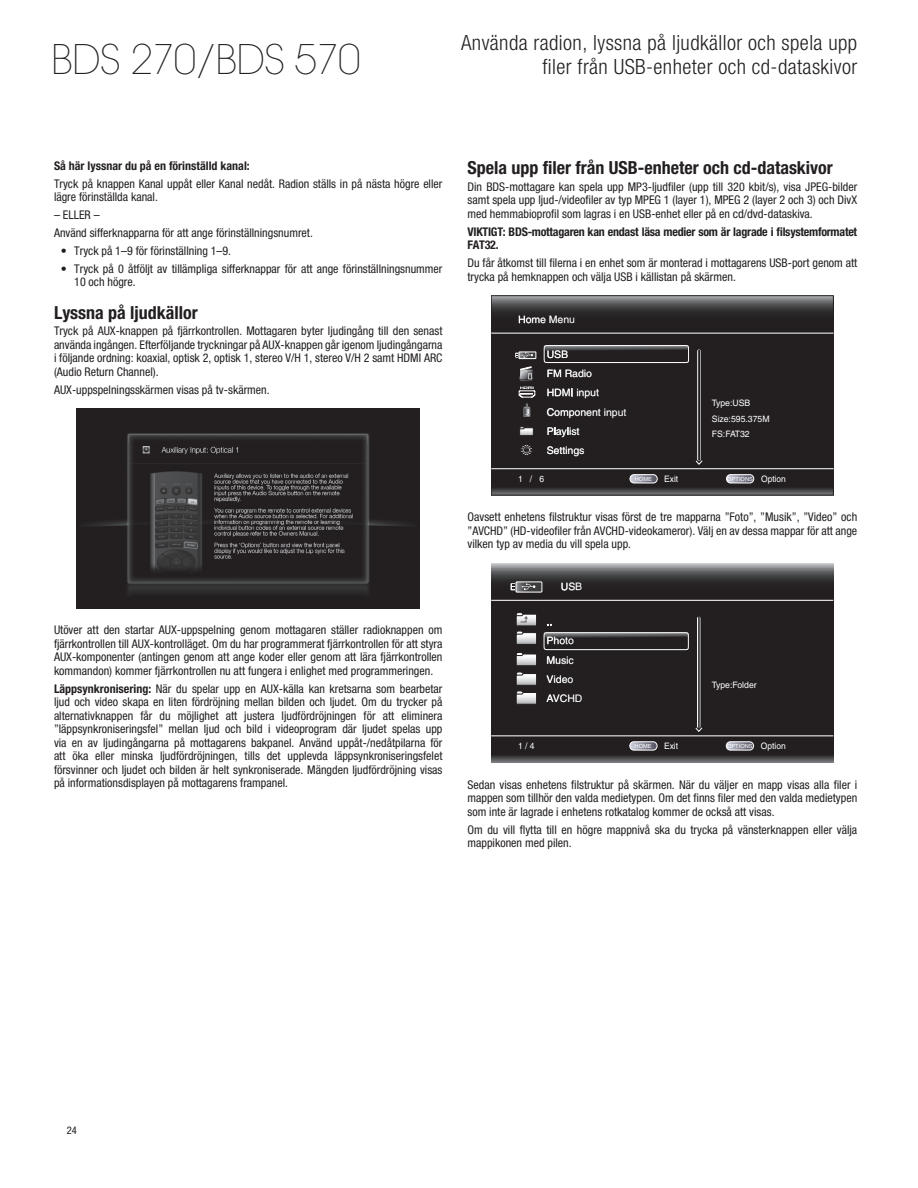
<style>
.page{position:relative;width:918px;height:1188px;background:#fff}
.page>*{position:absolute;margin:0;border:0;box-sizing:border-box;transform-origin:0 0}
.t1{font:200 40.5px "Avant Garde";letter-spacing:-.02em;color:#231f20}
.t2{font:300 condensed 21px/24px "Helvetica Neue";letter-spacing:.02em;color:#231f20;text-align:right}
.t3{font:700 condensed 18px "Helvetica Neue";color:#231f20}
.t4{font:condensed 12px/13.5px "Helvetica Neue";color:#231f20}
.t5{font:700 condensed 12px/13.5px "Helvetica Neue";letter-spacing:-.02em;color:#231f20}
.t6{font:700 condensed 12px "Helvetica Neue";color:#231f20}
.t7{font:condensed 10.5px "Helvetica Neue";color:#231f20}
.t8{font:10.35px/19.2px "Helvetica";color:#fff}
.t9{font:8.85px/15.5px "Helvetica";color:#fff}
.t10{font:8.85px "Helvetica";color:#fff;scale:.96 1}
.t11{font:5.55px "Helvetica";color:#fff}
.s1{font-weight:700}
</style>
<div class="page">
<img style="left:77px;top:409px;width:343px;height:199px">
<img style="left:493px;top:298px;width:339px;height:195px">
<div style="left:491px;top:296px;width:343px;height:199px;border:1px solid #231f20"></div>
<div style="left:544px;top:345px;width:145px;height:18px;border:1px solid #fff;border-radius:4px"></div>
<hr style="left:491px;top:333px;width:343px;height:1px;background:#fff">
<hr style="left:491px;top:468px;width:343px;height:1px;background:#fff">
<svg style="left:519px;top:316px;width:55px;height:7px"></svg>
<svg style="left:544px;top:346px;width:145px;height:17px;background:#454244"></svg>
<svg style="left:548px;top:370px;width:44px;height:7px"></svg>
<svg style="left:547px;top:389px;width:52px;height:10px"></svg>
<svg style="left:547px;top:408px;width:79px;height:10px"></svg>
<svg style="left:548px;top:427px;width:31px;height:10px"></svg>
<svg style="left:547px;top:446px;width:37px;height:10px"></svg>
<svg style="left:630px;top:475px;width:27px;height:8px"></svg>
<div style="left:630px;top:474px;width:28px;height:9px;border:1px solid #fff;border-radius:4px"></div>
<svg style="left:726px;top:475px;width:28px;height:8px"></svg>
<div style="left:726px;top:474px;width:28px;height:9px;border:1px solid #fff;border-radius:4px"></div>
<svg style="left:697px;top:349px;width:4px;height:112px"></svg>
<hr style="left:698px;top:351px;width:2px;height:109px;background:#231f20">
<svg style="left:695px;top:460px;width:8px;height:5px"></svg>
<svg style="left:521px;top:444px;width:11px;height:12px"></svg>
<svg style="left:519px;top:427px;width:15px;height:9px"></svg>
<svg style="left:519px;top:367px;width:16px;height:30px"></svg>
<svg style="left:524px;top:404px;width:6px;height:12px"></svg>
<div style="left:518px;top:351px;width:19px;height:8px;border:1px solid #231f20;border-radius:2px"></div>
<div style="left:519px;top:351px;width:17px;height:8px;border:1px solid #fff;border-radius:2px"></div>
<svg style="left:516px;top:352px;width:20px;height:7px"></svg>
<svg style="left:491px;top:563px;width:343px;height:186px;background:#2c292a"></svg>
<svg style="left:491px;top:749px;width:343px;height:14px;background:#403f41"></svg>
<div style="left:544px;top:632px;width:145px;height:18px;border:1px solid #fff;border-radius:4px"></div>
<hr style="left:491px;top:600px;width:342px;height:1px;background:#fff">
<hr style="left:491px;top:736px;width:342px;height:1px;background:#fff">
<svg style="left:562px;top:583px;width:20px;height:8px"></svg>
<svg style="left:544px;top:633px;width:144px;height:17px;background:#434142"></svg>
<svg style="left:547px;top:656px;width:27px;height:8px"></svg>
<svg style="left:547px;top:675px;width:26px;height:8px"></svg>
<svg style="left:547px;top:694px;width:35px;height:8px"></svg>
<svg style="left:630px;top:742px;width:27px;height:8px"></svg>
<div style="left:630px;top:742px;width:27px;height:8px;border:1px solid #fff;border-radius:4px"></div>
<svg style="left:726px;top:742px;width:28px;height:8px"></svg>
<div style="left:726px;top:742px;width:28px;height:8px;border:1px solid #fff;border-radius:4px"></div>
<svg style="left:697px;top:617px;width:4px;height:111px"></svg>
<hr style="left:698px;top:617px;width:2px;height:111px;background:#231f20">
<svg style="left:695px;top:727px;width:8px;height:6px"></svg>
<svg style="left:516px;top:652px;width:21px;height:14px"></svg>
<svg style="left:516px;top:672px;width:21px;height:33px"></svg>
<svg style="left:511px;top:581px;width:32px;height:12px"></svg>
<svg style="left:516px;top:612px;width:21px;height:33px"></svg>
<h1 class="t1" style="left:51px;top:35px;width:311px">BDS 270/BDS 570</h1>
<h2 class="t2" style="left:461px;top:30px;width:398px">Använda radion, lyssna på ljudkällor och spela upp filer från USB-enheter och cd-dataskivor</h2>
<p class="t6" style="left:54px;top:158px;width:197px">Så här lyssnar du på en förinställd kanal:</p>
<p class="t4" style="left:54px;top:177px;width:390px">Tryck på knappen Kanal uppåt eller Kanal nedåt. Radion ställs in på nästa högre eller lägre förinställda kanal.</p>
<p class="t4" style="left:54px;top:206px;width:260px;line-height:17.9px">– ELLER –<br>Använd sifferknapparna för att ange förinställningsnumret.</p>
<p class="t4" style="left:61px;top:244px;width:172px">• Tryck på 1–9 för förinställning 1–9.</p>
<p class="t4" style="left:74px;top:261px;width:370px;text-indent:-14px">• Tryck på 0 åtföljt av tillämpliga sifferknappar för att ange förinställningsnummer<br>10 och högre.</p>
<h3 class="t3" style="left:54px;top:302px;width:145px">Lyssna på ljudkällor</h3>
<p class="t4" style="left:54px;top:324px;width:390px">Tryck på AUX-knappen på fjärrkontrollen. Mottagaren byter ljudingång till den senast använda ingången. Efterföljande tryckningar på AUX-knappen går igenom ljudingångarna i följande ordning: koaxial, optisk 2, optisk 1, stereo V/H 1, stereo V/H 2 samt HDMI ARC (Audio Return Channel).</p>
<p class="t4" style="left:54px;top:383px;width:217px">AUX-uppspelningsskärmen visas på tv-skärmen.</p>
<p class="t4" style="left:54px;top:623px;width:390px;text-align:justify">Utöver att den startar AUX-uppspelning genom mottagaren ställer radioknappen om fjärrkontrollen till AUX-kontrolläget. Om du har programmerat fjärrkontrollen för att styra AUX-komponenter (antingen genom att ange koder eller genom att lära fjärrkontrollen kommandon) kommer fjärrkontrollen nu att fungera i enlighet med programmeringen.</p>
<p class="t4" style="left:54px;top:682px;width:390px;text-align:justify"><span class="s1">Läppsynkronisering:</span> När du spelar upp en AUX-källa kan kretsarna som bearbetar ljud och video skapa en liten fördröjning mellan bilden och ljudet. Om du trycker på alternativknappen får du möjlighet att justera ljudfördröjningen för att eliminera ”läppsynkroniseringsfel” mellan ljud och bild i videoprogram där ljudet spelas upp via en av ljudingångarna på mottagarens bakpanel. Använd uppåt-/nedåtpilarna för att öka eller minska ljudfördröjningen, tills det upplevda läppsynkroniseringsfelet försvinner och ljudet och bilden är helt synkroniserade. Mängden ljudfördröjning visas på informationsdisplayen på mottagarens frampanel.</p>
<h3 class="t3" style="left:468px;top:157px;width:367px">Spela upp filer från USB-enheter och cd-dataskivor</h3>
<p class="t4" style="left:468px;top:180px;width:391px">Din BDS-mottagare kan spela upp MP3-ljudfiler (upp till 320 kbit/s), visa JPEG-bilder samt spela upp ljud-/videofiler av typ MPEG</p>
<p class="t4" style="left:664px;top:193px;width:66px">1 (layer 1), MPEG</p>
<p class="t4" style="left:468px;top:193px;width:391px;text-indent:276px">2 (layer 2 och 3) och DivX med hemmabioprofil som lagras i en USB-enhet eller på en cd/dvd-dataskiva.</p>
<p class="t5" style="left:468px;top:225px;width:391px">VIKTIGT: BDS-mottagaren kan endast läsa medier som är lagrade i filsystemformatet<br>FAT32.</p>
<p class="t4" style="left:468px;top:256px;width:391px">Du får åtkomst till filerna i en enhet som är monterad i mottagarens USB-port genom att trycka på hemknappen och välja USB i källistan på skärmen.</p>
<p class="t8" style="left:518px;top:310px;width:58px">Home Menu</p>
<p class="t8" style="left:547px;top:345px;width:81px">USB<br>FM Radio<br>HDMI input<br>Component input<br>Playlist<br>Settings</p>
<p class="t9" style="left:712px;top:395px;width:59px">Type:USB<br>Size:595.375M<br>FS:FAT32</p>
<p class="t10" style="left:518px;top:474px;width:28px">1 / 6</p>
<p class="t10" style="left:664px;top:474px;width:16px">Exit</p>
<p class="t10" style="left:761px;top:474px;width:27px">Option</p>
<p class="t11" style="left:635px;top:476px;width:19px">HOME</p>
<p class="t11" style="left:727px;top:476px;width:27px">OPTIONS</p>
<p class="t4" style="left:468px;top:510px;width:391px;text-align:justify">Oavsett enhetens filstruktur visas först de tre mapparna ”Foto”, ”Musik”, ”Video” och ”AVCHD” (HD-videofiler från AVCHD-videokameror). Välj en av dessa mappar för att ange vilken typ av media du vill spela upp.</p>
<p class="t8" style="left:561px;top:577px;width:23px">USB</p>
<p class="t8" style="left:547px;top:631px;width:37px">Photo<br>Music<br>Video<br>AVCHD</p>
<p class="t9" style="left:712px;top:678px;width:47px">Type:Folder</p>
<p class="t10" style="left:518px;top:741px;width:19px">1 / 4</p>
<p class="t10" style="left:664px;top:741px;width:16px">Exit</p>
<p class="t10" style="left:761px;top:741px;width:27px">Option</p>
<p class="t11" style="left:635px;top:743px;width:19px">HOME</p>
<p class="t11" style="left:727px;top:743px;width:27px">OPTIONS</p>
<p class="t4" style="left:468px;top:778px;width:391px;text-align:justify">Sedan visas enhetens filstruktur på skärmen. När du väljer en mapp visas alla filer i mappen som tillhör den valda medietypen. Om det finns filer med den valda medietypen som inte är lagrade i enhetens rotkatalog kommer de också att visas.</p>
<p class="t4" style="left:468px;top:823px;width:391px">Om du vill flytta till en högre mappnivå ska du trycka på vänsterknappen eller välja mappikonen med pilen.</p>
<p class="t7" style="left:67px;top:1124px;width:12px">24</p>
</div>
